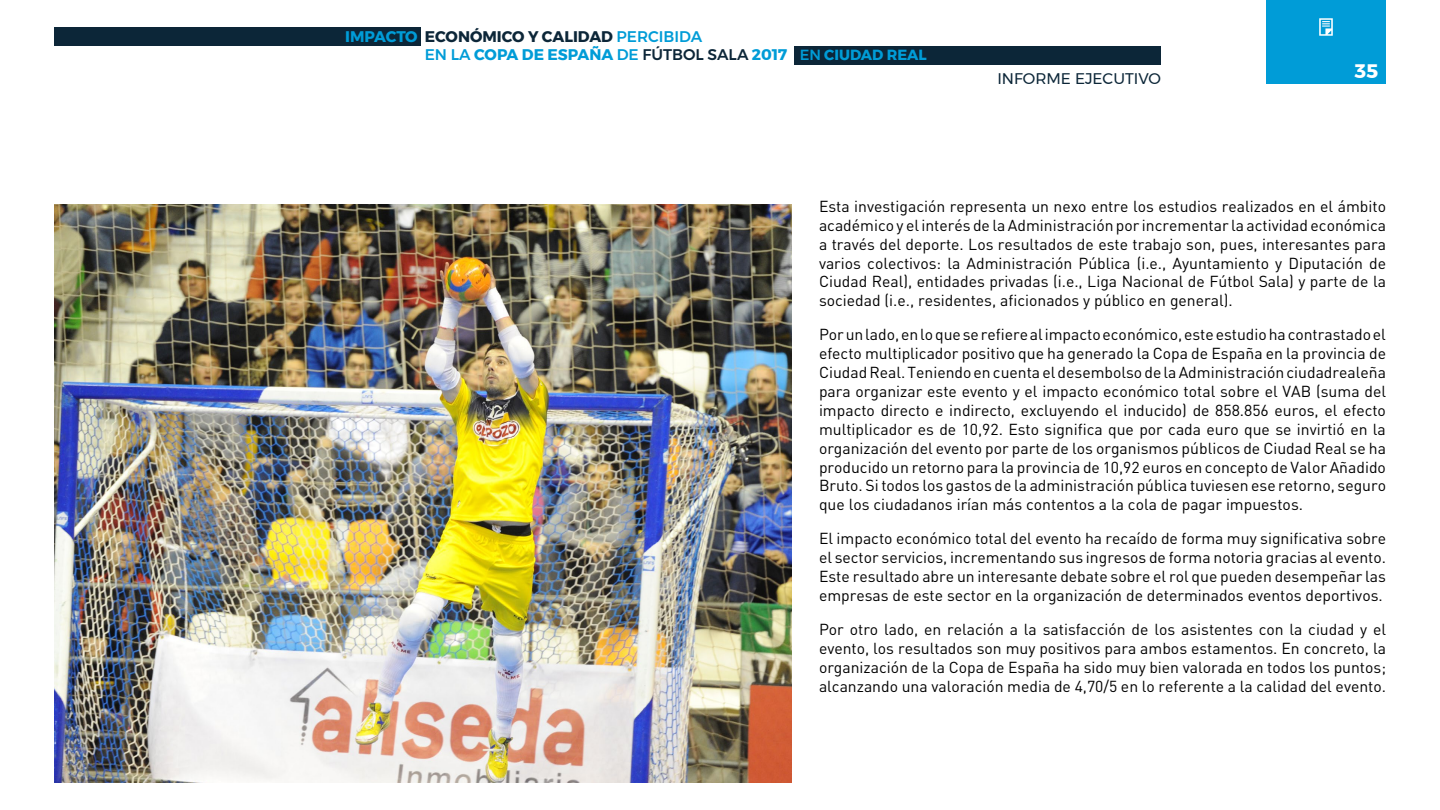
<style>
.page{position:relative;width:1440px;height:810px;background:#fff}
.page>*{position:absolute;margin:0;border:0;box-sizing:border-box;transform-origin:0 0}
.t1{font:700 19.5px "Montserrat";color:#fff}
.t2{font:15.75px/18.9px "DIN";color:#000;text-align:justify}
.t3{font:700 15.38px "Montserrat";color:#009cd7}
.t4{font:700 15.38px "Montserrat";color:#0c2638}
.t5{font:15.38px "Montserrat";color:#0c2638}
.t6{font:700 14.62px "Montserrat";color:#009cd7}
.s1{font-weight:500;color:#009cd7}
.s2{font-weight:500}
.s3{font-weight:500;color:#0c2638}
</style>
<div class="page">
<div style="left:1266px;top:0;width:120px;height:84px;background:#009cd7"></div>
<svg style="left:1319px;top:18px;width:14px;height:18px"></svg>
<div style="left:795px;top:46px;width:366px;height:19px;background:#0c2638"></div>
<div style="left:54px;top:27px;width:366px;height:19px;background:#0c2638"></div>
<img style="left:54px;top:205px;width:738px;height:578px">
<p class="t3" style="left:345px;top:24px;width:74px">IMPACTO</p>
<p class="t4" style="left:425px;top:24px;width:279px">ECONÓMICO Y CALIDAD <span class="s1">PERCIBIDA</span></p>
<p class="t3" style="left:425px;top:43px;width:364px"><span class="s2">EN LA</span> COPA DE ESPAÑA <span class="s2">DE</span> <span class="s3">FÚTBOL SALA</span> 2017</p>
<p class="t6" style="left:800px;top:43px;width:128px"><span class="s2">EN</span> CIUDAD REAL</p>
<p class="t5" style="left:997px;top:67px;width:165px">INFORME EJECUTIVO</p>
<p class="t1" style="left:1355px;top:56px;width:25px">35</p>
<p class="t2" style="left:819px;top:196px;width:569px">Esta investigación representa un nexo entre los estudios realizados en el ámbito académico y el interés de la Administración por incrementar la actividad económica a través del deporte. Los resultados de este trabajo son, pues, interesantes para varios colectivos: la Administración Pública (i.e., Ayuntamiento y Diputación de Ciudad Real), entidades privadas (i.e., Liga Nacional de Fútbol Sala) y parte de la sociedad (i.e., residentes, aficionados y público en general).</p>
<p class="t2" style="left:819px;top:325px;width:569px">Por un lado, en lo que se refiere al impacto económico, este estudio ha contrastado el efecto multiplicador positivo que ha generado la Copa de España en la provincia de Ciudad Real. Teniendo en cuenta el desembolso de la Administración ciudadrealeña para organizar este evento y el impacto económico total sobre el VAB (suma del impacto directo e indirecto, excluyendo el inducido) de 858.856 euros, el efecto multiplicador es de 10,92. Esto significa que por cada euro que se invirtió en la organización del evento por parte de los organismos públicos de Ciudad Real se ha producido un retorno para la provincia de 10,92 euros en concepto de Valor Añadido Bruto. Si todos los gastos de la administración pública tuviesen ese retorno, seguro que los ciudadanos irían más contentos a la cola de pagar impuestos.</p>
<p class="t2" style="left:819px;top:529px;width:569px">El impacto económico total del evento ha recaído de forma muy significativa sobre el sector servicios, incrementando sus ingresos de forma notoria gracias al evento.<br>Este resultado abre un interesante debate sobre el rol que pueden desempeñar las empresas de este sector en la organización de determinados eventos deportivos.</p>
<p class="t2" style="left:819px;top:619px;width:569px">Por otro lado, en relación a la satisfacción de los asistentes con la ciudad y el evento, los resultados son muy positivos para ambos estamentos. En concreto, la organización de la Copa de España ha sido muy bien valorada en todos los puntos; alcanzando una valoración media de 4,70/5 en lo referente a la calidad del evento.</p>
</div>
